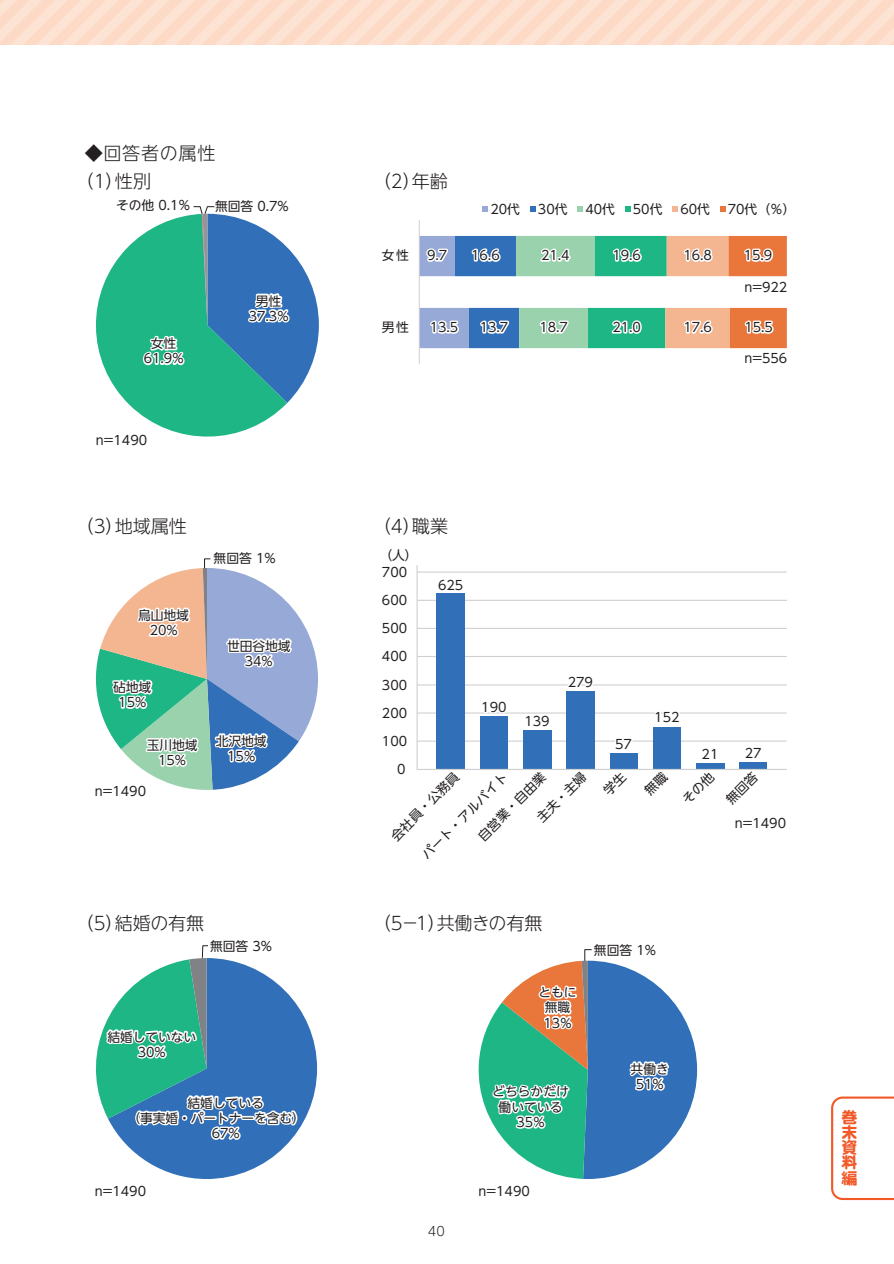
<style>
.page{position:relative;width:894px;height:1264px;background:#fff}
.page>*{position:absolute;margin:0;border:0;box-sizing:border-box;transform-origin:0 0}
.t1{font:300 18px "UD Shin Go NT Pr 6";letter-spacing:-.005em;color:#231f20}
.t2{font:300 18px/27.9px "UD Shin Go NT Pr 6";letter-spacing:.035em;color:#231f20}
.t3{font:15.9px/15.3px "DF Maru Gothic SB MP RKSJ H";color:#f15929;text-align:justify}
.t4{font:12.75px/15.3px "UD Shin Go NT Pr 6";color:#231f20;text-align:center}
.t5{font:300 12.75px "UD Shin M Go Pr 6";color:#231f20}
</style>
<div class="page">
<svg style="left:831px;top:1096px;width:62px;height:104px"></svg>
<div style="left:0;top:0;width:893px;height:44px;background:#fddecc"></div>
<svg style="left:96px;top:214px;width:191px;height:223px;fill:#1eb684"></svg>
<svg style="left:193px;top:206px;width:126px;height:197px"></svg>
<svg style="left:141px;top:334px;width:46px;height:34px"></svg>
<hr style="left:418px;top:220px;width:1px;height:144px;background:#cfd0d1">
<svg style="left:419px;top:236px;width:367px;height:112px"></svg>
<svg style="left:482px;top:207px;width:6px;height:5px"></svg>
<svg style="left:530px;top:207px;width:5px;height:5px"></svg>
<svg style="left:577px;top:207px;width:6px;height:5px"></svg>
<svg style="left:625px;top:207px;width:5px;height:5px"></svg>
<svg style="left:672px;top:207px;width:5px;height:5px"></svg>
<svg style="left:720px;top:207px;width:5px;height:5px"></svg>
<svg style="left:95px;top:558px;width:223px;height:232px"></svg>
<svg style="left:416px;top:565px;width:371px;height:205px"></svg>
<svg style="left:299px;top:1008px;width:18px;height:121px;fill:#3170b8"></svg>
<svg style="left:95px;top:945px;width:204px;height:234px"></svg>
<svg style="left:478px;top:949px;width:218px;height:230px"></svg>
<h1 class="t2" style="left:76px;top:138px;width:141px;text-indent:9px">◆回答者の属性（1）性別</h1>
<p class="t4" style="left:116px;top:197px;width:75px">その他 0.1%</p>
<p class="t4" style="left:215px;top:198px;width:75px">無回答 0.7%</p>
<p class="t4" style="left:144px;top:335px;width:41px">女性<br>61.9%</p>
<p class="t4" style="left:96px;top:432px;width:53px">n=1490</p>
<p class="t4" style="left:249px;top:293px;width:41px">男性<br>37.3%</p>
<h1 class="t1" style="left:373px;top:166px;width:76px">（2）年齢</h1>
<p class="t4" style="left:490px;top:201px;width:31px">20代</p>
<p class="t4" style="left:537px;top:201px;width:31px">30代</p>
<p class="t4" style="left:585px;top:201px;width:31px">40代</p>
<p class="t4" style="left:632px;top:201px;width:31px">50代</p>
<p class="t4" style="left:680px;top:201px;width:31px">60代</p>
<p class="t4" style="left:727px;top:201px;width:69px">70代（％）</p>
<p class="t4" style="left:382px;top:248px;width:28px">女性</p>
<p class="t4" style="left:427px;top:247px;width:22px">9.7</p>
<p class="t4" style="left:471px;top:247px;width:30px">16.6</p>
<p class="t4" style="left:541px;top:247px;width:30px">21.4</p>
<p class="t4" style="left:612px;top:247px;width:30px">19.6</p>
<p class="t4" style="left:683px;top:247px;width:30px">16.8</p>
<p class="t4" style="left:743px;top:247px;width:30px">15.9</p>
<p class="t4" style="left:744px;top:279px;width:44px">n=922</p>
<p class="t4" style="left:382px;top:319px;width:28px">男性</p>
<p class="t4" style="left:429px;top:319px;width:30px">13.5</p>
<p class="t4" style="left:479px;top:319px;width:30px">13.7</p>
<p class="t4" style="left:539px;top:319px;width:30px">18.7</p>
<p class="t4" style="left:612px;top:319px;width:30px">21.0</p>
<p class="t4" style="left:683px;top:319px;width:30px">17.6</p>
<p class="t4" style="left:744px;top:319px;width:30px">15.5</p>
<p class="t4" style="left:744px;top:351px;width:44px">n=556</p>
<h1 class="t1" style="left:76px;top:512px;width:113px">（3）地域属性</h1>
<h1 class="t1" style="left:373px;top:512px;width:77px">（4）職業</h1>
<p class="t4" style="left:138px;top:607px;width:52px">烏山地域<br>20%</p>
<p class="t4" style="left:113px;top:679px;width:40px">砧地域<br>15%</p>
<p class="t4" style="left:213px;top:550px;width:64px">無回答 1%</p>
<p class="t4" style="left:227px;top:638px;width:65px">世田谷地域<br>34%</p>
<p class="t4" style="left:379px;top:547px;width:40px">（人）</p>
<p class="t4" style="left:382px;top:564px;width:27px">700</p>
<p class="t4" style="left:382px;top:592px;width:27px">600</p>
<p class="t4" style="left:382px;top:620px;width:27px">500</p>
<p class="t4" style="left:382px;top:648px;width:27px">400</p>
<p class="t4" style="left:382px;top:676px;width:27px">300</p>
<p class="t4" style="left:382px;top:705px;width:27px">200</p>
<p class="t4" style="left:438px;top:577px;width:27px">625</p>
<p class="t4" style="left:481px;top:699px;width:27px">190</p>
<p class="t4" style="left:524px;top:713px;width:27px">139</p>
<p class="t4" style="left:567px;top:674px;width:27px">279</p>
<p class="t4" style="left:654px;top:709px;width:27px">152</p>
<p class="t4" style="left:147px;top:737px;width:52px">玉川地域<br>15%</p>
<p class="t4" style="left:95px;top:783px;width:53px">n=1490</p>
<p class="t4" style="left:216px;top:733px;width:52px">北沢地域<br>15%</p>
<p class="t4" style="left:382px;top:733px;width:27px">100</p>
<p class="t4" style="left:397px;top:761px;width:10px">0</p>
<p class="t4" style="left:451px;top:809px;width:91px;line-height:27px;text-align:left;text-indent:-53px;rotate:-45deg">パート・アルバイト<br>自営業・自由業</p>
<p class="t4" style="left:533px;top:814px;width:65px;rotate:-45deg">主夫・主婦</p>
<p class="t4" style="left:387px;top:832px;width:91px;rotate:-45deg">会社員・公務員</p>
<h1 class="t1" style="left:76px;top:908px;width:130px">（5）結婚の有無</h1>
<h1 class="t1" style="left:373px;top:908px;width:171px">（5－1）共働きの有無</h1>
<p class="t4" style="left:615px;top:736px;width:18px">57</p>
<p class="t4" style="left:210px;top:938px;width:63px">無回答 3%</p>
<p class="t4" style="left:107px;top:1028px;width:90px">結婚していない<br>30%</p>
<p class="t4" style="left:187px;top:1094px;width:78px">結婚している</p>
<p class="t4" style="left:127px;top:1110px;width:179px">（事実婚・パートナーを含む）</p>
<p class="t4" style="left:212px;top:1125px;width:29px">67%</p>
<p class="t4" style="left:538px;top:984px;width:40px">ともに無職<br>13%</p>
<p class="t4" style="left:492px;top:1083px;width:78px">どちらかだけ働いている<br>35%</p>
<p class="t4" style="left:593px;top:942px;width:64px">無回答 1%</p>
<p class="t4" style="left:630px;top:1060px;width:40px">共働き<br>51%</p>
<p class="t4" style="left:95px;top:1183px;width:53px">n=1490</p>
<p class="t4" style="left:478px;top:1183px;width:53px">n=1490</p>
<p class="t5" style="left:428px;top:1220px;width:19px">40</p>
<p class="t4" style="left:701px;top:746px;width:18px">21</p>
<p class="t4" style="left:744px;top:744px;width:18px">27</p>
<p class="t4" style="left:734px;top:815px;width:53px">n=1490</p>
<p class="t3" style="left:841px;top:1109px;width:17px">巻末資料編</p>
</div>
